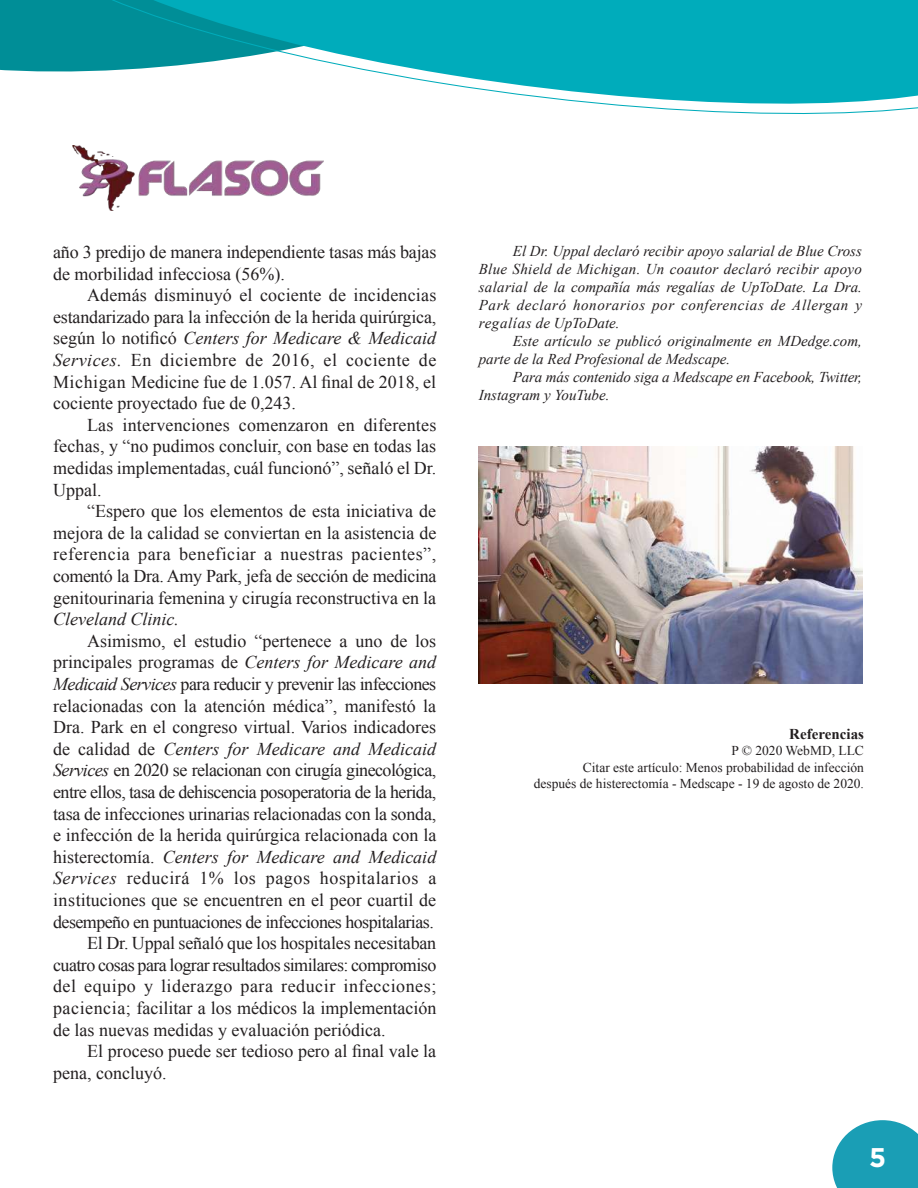
<style>
.page{position:relative;width:918px;height:1188px;background:#fff}
.page>*{position:absolute;margin:0;border:0;box-sizing:border-box;transform-origin:0 0}
.t1{font:700 27px "Gotham";color:#fff}
.t2{font:18px/21.6px "Times New Roman";color:#231f20;text-align:justify}
.t3{font:18px "Times New Roman";letter-spacing:-.03em;color:#231f20}
.t4{font:italic 18px "Times New Roman";color:#231f20}
.t5{font:18px "Times New Roman";letter-spacing:.03em;color:#231f20}
.t6{font:italic 15px/18px "Times New Roman";color:#231f20}
.t7{font:700 15px "Times New Roman";color:#231f20}
.t8{font:13.5px/16.2px "Times New Roman";color:#231f20;text-align:right}
.s1{font-style:italic}
.s2{font-style:normal}
</style>
<div class="page">
<svg style="left:832px;top:1120px;width:86px;height:68px"></svg>
<img style="left:72px;top:146px;width:251px;height:64px">
<img style="left:479px;top:447px;width:383px;height:237px">
<svg style="left:0;top:0;width:918px;height:114px"></svg>
<p class="t2" style="left:53px;top:241px;width:385px">año 3 predijo de manera independiente tasas más bajas de morbilidad infecciosa (56%).</p>
<p class="t2" style="left:53px;top:284px;width:385px;text-indent:34px">Además disminuyó el cociente de incidencias estandarizado para la infección de la herida quirúrgica, según lo notificó <span class="s1">Centers for Medicare &amp; Medicaid Services.</span> En diciembre de 2016, el cociente de Michigan Medicine fue de 1.057. Al final de 2018, el cociente proyectado fue de 0,243.</p>
<p class="t2" style="left:53px;top:414px;width:385px;text-indent:34px">Las intervenciones comenzaron en diferentes fechas, y “no pudimos concluir, con base en todas las medidas implementadas, cuál funcionó”, señaló el Dr.<br>Uppal.</p>
<p class="t2" style="left:53px;top:500px;width:385px;text-indent:34px">“Espero que los elementos de esta iniciativa de mejora de la calidad se conviertan en la asistencia de referencia para beneficiar a nuestras pacientes”, comentó la Dra. Amy Park, jefa de sección de medicina genitourinaria femenina y cirugía reconstructiva en la</p>
<p class="t4" style="left:53px;top:607px;width:127px">Cleveland Clinic.</p>
<p class="t2" style="left:87px;top:630px;width:351px">Asimismo, el estudio “pertenece a uno de los</p>
<p class="t2" style="left:53px;top:651px;width:385px">principales programas de <span class="s1">Centers for Medicare and</span></p>
<p class="t3" style="left:53px;top:672px;width:385px"><span class="s1">Medicaid Services</span> para reducir y prevenir las infecciones</p>
<p class="t2" style="left:53px;top:694px;width:385px">relacionadas con la atención médica”, manifestó la</p>
<p class="t2" style="left:53px;top:716px;width:385px">Dra. Park en el congreso virtual. Varios indicadores</p>
<p class="t4" style="left:53px;top:736px;width:385px"><span class="s2">de calidad de</span> Centers for Medicare and Medicaid</p>
<p class="t3" style="left:53px;top:758px;width:385px"><span class="s1">Services</span> en 2020 se relacionan con cirugía ginecológica,</p>
<p class="t3" style="left:53px;top:780px;width:385px">entre ellos, tasa de dehiscencia posoperatoria de la herida,</p>
<p class="t2" style="left:53px;top:802px;width:385px">tasa de infecciones urinarias relacionadas con la sonda,</p>
<p class="t2" style="left:53px;top:824px;width:385px">e infección de la herida quirúrgica relacionada con la</p>
<p class="t4" style="left:53px;top:844px;width:385px"><span class="s2">histerectomía.</span> Centers for Medicare and Medicaid</p>
<p class="t5" style="left:53px;top:866px;width:385px"><span class="s1">Services</span> reducirá 1% los pagos hospitalarios a</p>
<p class="t2" style="left:53px;top:889px;width:385px">instituciones que se encuentren en el peor cuartil de</p>
<p class="t3" style="left:53px;top:909px;width:382px">desempeño en puntuaciones de infecciones hospitalarias.</p>
<p class="t2" style="left:87px;top:932px;width:351px">El Dr. Uppal señaló que los hospitales necesitaban</p>
<p class="t3" style="left:53px;top:953px;width:385px">cuatro cosas para lograr resultados similares: compromiso</p>
<p class="t5" style="left:53px;top:974px;width:385px">del equipo y liderazgo para reducir infecciones;</p>
<p class="t2" style="left:53px;top:997px;width:385px">paciencia; facilitar a los médicos la implementación</p>
<p class="t2" style="left:53px;top:1018px;width:334px">de las nuevas medidas y evaluación periódica.</p>
<p class="t2" style="left:87px;top:1040px;width:351px">El proceso puede ser tedioso pero al final vale la</p>
<p class="t2" style="left:53px;top:1062px;width:115px">pena, concluyó.</p>
<p class="t6" style="left:479px;top:242px;width:385px;text-align:justify;text-indent:34px">El Dr. Uppal declaró recibir apoyo salarial de Blue Cross Blue Shield de Michigan. Un coautor declaró recibir apoyo salarial de la compañía más regalías de UpToDate. La Dra.<br>Park declaró honorarios por conferencias de Allergan y regalías de UpToDate.</p>
<p class="t6" style="left:479px;top:332px;width:385px;text-indent:34px">Este artículo se publicó originalmente en MDedge.com, parte de la Red Profesional de Medscape.</p>
<p class="t6" style="left:479px;top:368px;width:385px;text-indent:34px">Para más contenido siga a Medscape en Facebook, Twitter,<br>Instagram y YouTube.</p>
<p class="t7" style="left:789px;top:724px;width:76px">Referencias</p>
<p class="t8" style="left:534px;top:743px;width:332px">P © 2020 WebMD, LLC<br>Citar este artículo: Menos probabilidad de infección<br>después de histerectomía - Medscape - 19 de agosto de 2020.</p>
<h1 class="t1" style="left:869px;top:1141px;width:19px">5</h1>
</div>
